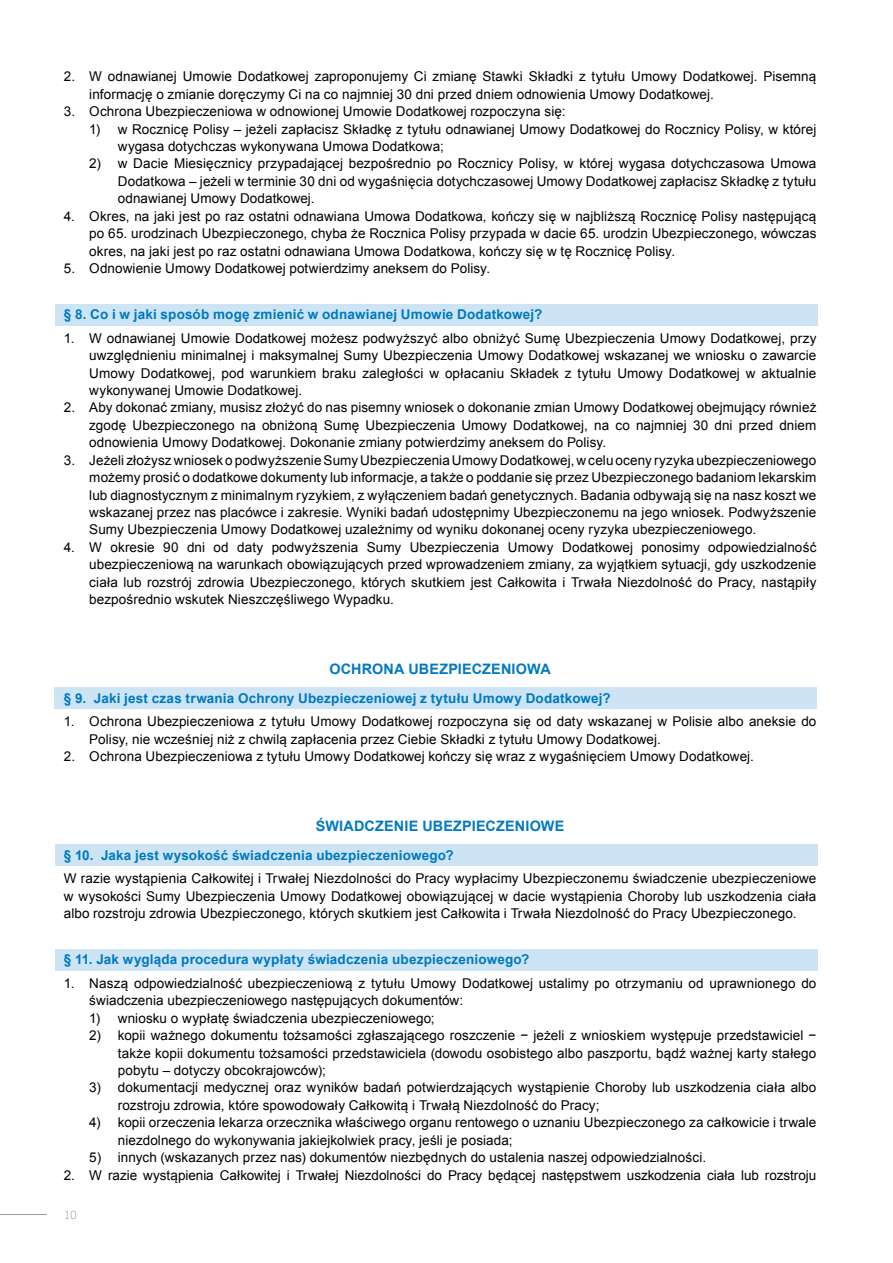
<style>
.page{position:relative;width:893px;height:1263px;background:#fff}
.page>*{position:absolute;margin:0;border:0;box-sizing:border-box;transform-origin:0 0}
.t1{font:700 14.4px "Arial";letter-spacing:.01em;color:#0079c1}
.t2{font:13.5px/17.4px "Arial";letter-spacing:.005em;color:#000;text-align:justify}
.t3{font:700 13.5px "Arial";letter-spacing:.015em;color:#0079c1}
.t4{font:300 12px "Sentico Sans DT";color:#97999c}
</style>
<div class="page">
<hr style="left:0;top:1214px;width:47px;height:1px;background:#97999c">
<div style="left:56px;top:950px;width:762px;height:21px;background:#cce4f3"></div>
<div style="left:56px;top:844px;width:762px;height:22px;background:#cce4f3"></div>
<div style="left:54px;top:688px;width:762px;height:21px;background:#cce4f3"></div>
<div style="left:56px;top:304px;width:762px;height:21px;background:#cce4f3"></div>
<p class="t2" style="left:89px;top:68px;width:729px;text-indent:-26px">2. W odnawianej Umowie Dodatkowej zaproponujemy Ci zmianę Stawki Składki z tytułu Umowy Dodatkowej. Pisemną informację o zmianie doręczymy Ci na co najmniej 30 dni przed dniem odnowienia Umowy Dodatkowej.</p>
<p class="t2" style="left:64px;top:103px;width:503px">3. Ochrona Ubezpieczeniowa w odnowionej Umowie Dodatkowej rozpoczyna się:</p>
<p class="t2" style="left:118px;top:120px;width:700px;text-indent:-28px">1) w Rocznicę Polisy – jeżeli zapłacisz Składkę z tytułu odnawianej Umowy Dodatkowej do Rocznicy Polisy, w której wygasa dotychczas wykonywana Umowa Dodatkowa;</p>
<p class="t2" style="left:118px;top:155px;width:700px;text-indent:-28px">2) w Dacie Miesięcznicy przypadającej bezpośrednio po Rocznicy Polisy, w której wygasa dotychczasowa Umowa Dodatkowa – jeżeli w terminie 30 dni od wygaśnięcia dotychczasowej Umowy Dodatkowej zapłacisz Składkę z tytułu odnawianej Umowy Dodatkowej.</p>
<p class="t2" style="left:89px;top:207px;width:729px;text-indent:-26px">4. Okres, na jaki jest po raz ostatni odnawiana Umowa Dodatkowa, kończy się w najbliższą Rocznicę Polisy następującą po 65. urodzinach Ubezpieczonego, chyba że Rocznica Polisy przypada w dacie 65. urodzin Ubezpieczonego, wówczas okres, na jaki jest po raz ostatni odnawiana Umowa Dodatkowa, kończy się w tę Rocznicę Polisy.</p>
<p class="t2" style="left:64px;top:260px;width:428px">5. Odnowienie Umowy Dodatkowej potwierdzimy aneksem do Polisy.</p>
<p class="t3" style="left:64px;top:305px;width:480px">§ 8. Co i w jaki sposób mogę zmienić w odnawianej Umowie Dodatkowej?</p>
<p class="t2" style="left:89px;top:329px;width:729px;text-indent:-26px">1. W odnawianej Umowie Dodatkowej możesz podwyższyć albo obniżyć Sumę Ubezpieczenia Umowy Dodatkowej, przy uwzględnieniu minimalnej i maksymalnej Sumy Ubezpieczenia Umowy Dodatkowej wskazanej we wniosku o zawarcie Umowy Dodatkowej, pod warunkiem braku zaległości w opłacaniu Składek z tytułu Umowy Dodatkowej w aktualnie wykonywanej Umowie Dodatkowej.</p>
<p class="t2" style="left:89px;top:399px;width:729px;text-indent:-26px">2. Aby dokonać zmiany, musisz złożyć do nas pisemny wniosek o dokonanie zmian Umowy Dodatkowej obejmujący również zgodę Ubezpieczonego na obniżoną Sumę Ubezpieczenia Umowy Dodatkowej, na co najmniej 30 dni przed dniem odnowienia Umowy Dodatkowej. Dokonanie zmiany potwierdzimy aneksem do Polisy.</p>
<p class="t2" style="left:89px;top:451px;width:729px;text-indent:-26px">3. Jeżeli złożysz wniosek o podwyższenie Sumy Ubezpieczenia Umowy Dodatkowej, w celu oceny ryzyka ubezpieczeniowego możemy prosić o dodatkowe dokumenty lub informacje, a także o poddanie się przez Ubezpieczonego badaniom lekarskim lub diagnostycznym z minimalnym ryzykiem, z wyłączeniem badań genetycznych. Badania odbywają się na nasz koszt we wskazanej przez nas placówce i zakresie. Wyniki badań udostępnimy Ubezpieczonemu na jego wniosek. Podwyższenie Sumy Ubezpieczenia Umowy Dodatkowej uzależnimy od wyniku dokonanej oceny ryzyka ubezpieczeniowego.</p>
<p class="t2" style="left:89px;top:539px;width:729px;text-indent:-26px">4. W okresie 90 dni od daty podwyższenia Sumy Ubezpieczenia Umowy Dodatkowej ponosimy odpowiedzialność ubezpieczeniową na warunkach obowiązujących przed wprowadzeniem zmiany, za wyjątkiem sytuacji, gdy uszkodzenie ciała lub rozstrój zdrowia Ubezpieczonego, których skutkiem jest Całkowita i Trwała Niezdolność do Pracy, nastąpiły bezpośrednio wskutek Nieszczęśliwego Wypadku.</p>
<p class="t1" style="left:329px;top:659px;width:223px">OCHRONA UBEZPIECZENIOWA</p>
<p class="t3" style="left:64px;top:689px;width:548px">§ 9. Jaki jest czas trwania Ochrony Ubezpieczeniowej z tytułu Umowy Dodatkowej?</p>
<p class="t2" style="left:89px;top:713px;width:729px;text-indent:-26px">1. Ochrona Ubezpieczeniowa z tytułu Umowy Dodatkowej rozpoczyna się od daty wskazanej w Polisie albo aneksie do<br>Polisy, nie wcześniej niż z chwilą zapłacenia przez Ciebie Składki z tytułu Umowy Dodatkowej.</p>
<p class="t2" style="left:64px;top:748px;width:692px">2. Ochrona Ubezpieczeniowa z tytułu Umowy Dodatkowej kończy się wraz z wygaśnięciem Umowy Dodatkowej.</p>
<p class="t1" style="left:316px;top:816px;width:250px">ŚWIADCZENIE UBEZPIECZENIOWE</p>
<p class="t3" style="left:64px;top:846px;width:391px">§ 10. Jaka jest wysokość świadczenia ubezpieczeniowego?</p>
<p class="t2" style="left:64px;top:870px;width:754px">W razie wystąpienia Całkowitej i Trwałej Niezdolności do Pracy wypłacimy Ubezpieczonemu świadczenie ubezpieczeniowe w wysokości Sumy Ubezpieczenia Umowy Dodatkowej obowiązującej w dacie wystąpienia Choroby lub uszkodzenia ciała albo rozstroju zdrowia Ubezpieczonego, których skutkiem jest Całkowita i Trwała Niezdolność do Pracy Ubezpieczonego.</p>
<p class="t3" style="left:64px;top:951px;width:467px">§ 11. Jak wygląda procedura wypłaty świadczenia ubezpieczeniowego?</p>
<p class="t2" style="left:89px;top:974px;width:729px;text-indent:-26px">1. Naszą odpowiedzialność ubezpieczeniową z tytułu Umowy Dodatkowej ustalimy po otrzymaniu od uprawnionego do świadczenia ubezpieczeniowego następujących dokumentów:</p>
<p class="t2" style="left:89px;top:1009px;width:347px">1) wniosku o wypłatę świadczenia ubezpieczeniowego;</p>
<p class="t2" style="left:118px;top:1027px;width:700px;text-indent:-28px">2) kopii ważnego dokumentu tożsamości zgłaszającego roszczenie − jeżeli z wnioskiem występuje przedstawiciel − także kopii dokumentu tożsamości przedstawiciela (dowodu osobistego albo paszportu, bądź ważnej karty stałego pobytu – dotyczy obcokrajowców);</p>
<p class="t2" style="left:118px;top:1079px;width:700px;text-indent:-28px">3) dokumentacji medycznej oraz wyników badań potwierdzających wystąpienie Choroby lub uszkodzenia ciała albo rozstroju zdrowia, które spowodowały Całkowitą i Trwałą Niezdolność do Pracy;</p>
<p class="t2" style="left:118px;top:1114px;width:700px;text-indent:-28px">4) kopii orzeczenia lekarza orzecznika właściwego organu rentowego o uznaniu Ubezpieczonego za całkowicie i trwale niezdolnego do wykonywania jakiejkolwiek pracy, jeśli je posiada;</p>
<p class="t2" style="left:89px;top:1149px;width:618px">5) innych (wskazanych przez nas) dokumentów niezbędnych do ustalenia naszej odpowiedzialności.</p>
<p class="t2" style="left:64px;top:1166px;width:754px">2. W razie wystąpienia Całkowitej i Trwałej Niezdolności do Pracy będącej następstwem uszkodzenia ciała lub rozstroju</p>
<p class="t4" style="left:64px;top:1208px;width:15px">10</p>
</div>
